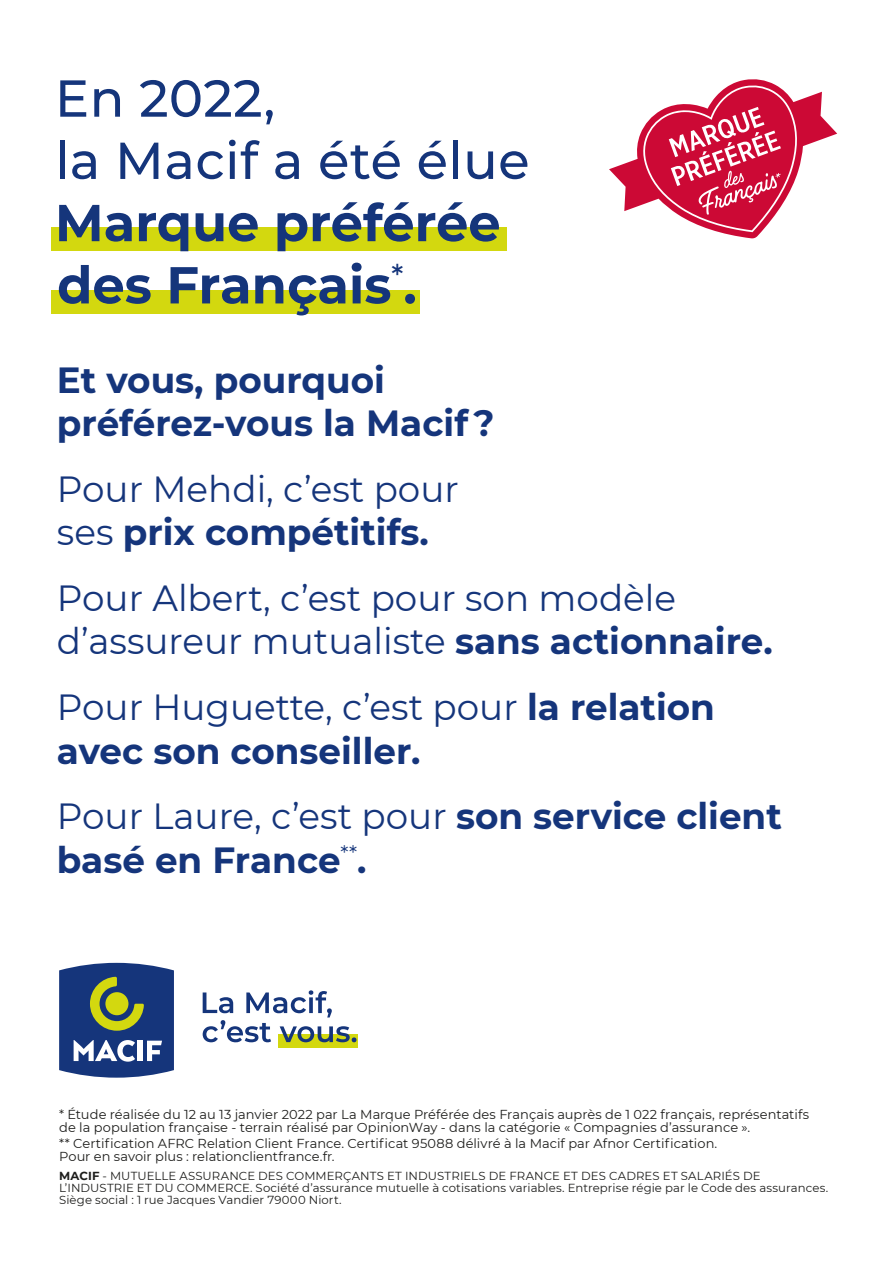
<style>
.page{position:relative;width:893px;height:1263px;background:#fff}
.page>*{position:absolute;margin:0;border:0;box-sizing:border-box;transform-origin:0 0}
.t1{font:700 51.9px/62.2px "Montserrat";color:#15357b}
.t2{font:500 51.9px/62.2px "Montserrat";letter-spacing:.01em;color:#15357b}
.t3{font:700 36.3px/43.5px "Montserrat";color:#15357b}
.t4{font:36.3px/43.5px "Montserrat";color:#15357b}
.t5{font:12.9px/12.8px "Montserrat";color:#1d1d1b}
.t6{font:11.7px/11.9px "Montserrat";letter-spacing:.01em;color:#1d1d1b}
.s1{font-weight:700}
.s2{font-weight:400}
</style>
<div class="page">
<div style="left:278px;top:1034px;width:80px;height:14px;background:#d3d80f"></div>
<svg style="left:59px;top:963px;width:115px;height:115px;background:#455e7f"></svg>
<svg style="left:203px;top:990px;width:153px;height:52px"></svg>
<div style="left:51px;top:290px;width:369px;height:23px;background:#d3d80f"></div>
<div style="left:51px;top:228px;width:456px;height:23px;background:#d3d80f"></div>
<svg style="left:609px;top:79px;width:228px;height:159px"></svg>
<h1 class="t2" style="left:55px;top:65px;width:476px">En 2022,<br>la Macif a été élue</h1>
<h1 class="t1" style="left:55px;top:189px;width:447px">Marque préférée des Français<sup>*</sup>.</h1>
<h2 class="t3" style="left:57px;top:356px;width:439px">Et vous, pourquoi préférez-vous la Macif ?</h2>
<h2 class="t4" style="left:57px;top:466px;width:403px">Pour Mehdi, c’est pour ses <span class="s1">prix compétitifs.</span></h2>
<h2 class="t4" style="left:57px;top:575px;width:717px">Pour Albert, c’est pour son modèle d’assureur mutualiste <span class="s1">sans actionnaire.</span></h2>
<h2 class="t3" style="left:57px;top:683px;width:659px"><span class="s2">Pour Huguette, c’est pour</span> la relation avec son conseiller.</h2>
<h2 class="t3" style="left:57px;top:793px;width:726px"><span class="s2">Pour Laure, c’est pour</span> son service client basé en France<sup>**</sup>.</h2>
<p class="t5" style="left:59px;top:1107px;width:751px">* Étude réalisée du 12 au 13 janvier 2022 par La Marque Préférée des Français auprès de 1 022 français, représentatifs de la population française - terrain réalisé par OpinionWay - dans la catégorie « Compagnies d’assurance ».</p>
<p class="t5" style="left:59px;top:1137px;width:660px">** Certification AFRC Relation Client France. Certificat 95088 délivré à la Macif par Afnor Certification.<br>Pour en savoir plus : relationclientfrance.fr.</p>
<p class="t6" style="left:59px;top:1170px;width:771px"><span class="s1">MACIF</span> - MUTUELLE ASSURANCE DES COMMERÇANTS ET INDUSTRIELS DE FRANCE ET DES CADRES ET SALARIÉS DE<br>L’INDUSTRIE ET DU COMMERCE. Société d’assurance mutuelle à cotisations variables. Entreprise régie par le Code des assurances.<br>Siège social : 1 rue Jacques Vandier 79000 Niort.</p>
</div>
